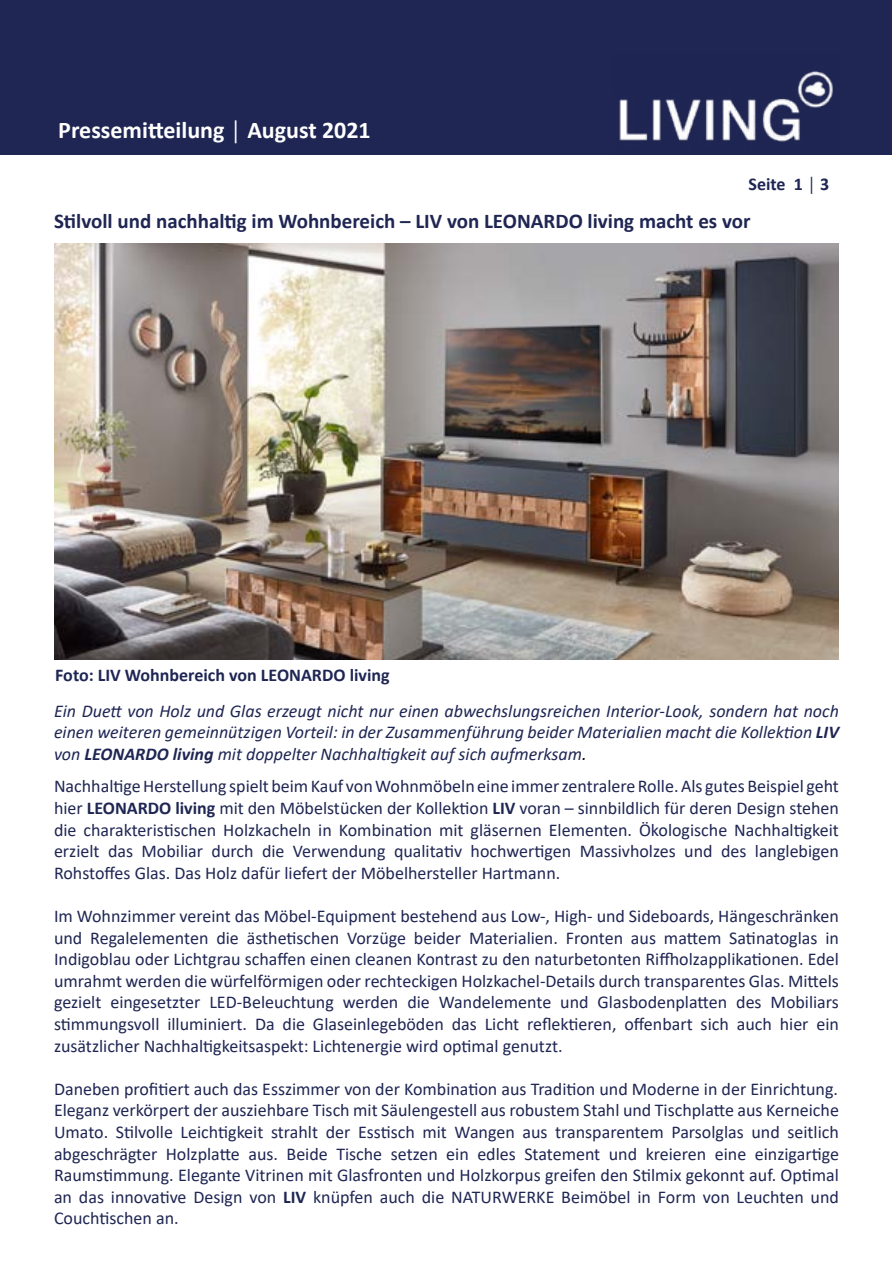
<style>
.page{position:relative;width:893px;height:1263px;background:#fff}
.page>*{position:absolute;margin:0;border:0;box-sizing:border-box;transform-origin:0 0}
.t1{font:700 24px "Calibri";color:#fff}
.t2{font:700 21px "Calibri";color:#1f2653}
.t3{font:18px/21.6px "Calibri";color:#1f2653;text-align:justify}
.t4{font:italic 18px/21.6px "Calibri";color:#1f2653;text-align:justify}
.t5{font:700 18px "Calibri";color:#1f2653}
.s1{font-weight:700}
.s2{color:#000}
</style>
<div class="page">
<div style="left:1px;top:1px;width:891px;height:154px;background:#1f2653"></div>
<img style="left:619px;top:71px;width:214px;height:71px">
<img style="left:54px;top:243px;width:785px;height:416px">
<h1 class="t1" style="left:58px;top:113px;width:314px">Pressemitteilung │ August 2021</h1>
<p class="t5" style="left:749px;top:171px;width:82px">Seite 1 │ 3</p>
<p class="t2" style="left:54px;top:207px;width:698px">Stilvoll und nachhaltig im Wohnbereich – LIV von LEONARDO living macht es vor</p>
<p class="t5" style="left:55px;top:662px;width:336px">Foto: LIV Wohnbereich von LEONARDO living</p>
<p class="t4" style="left:54px;top:699px;width:786px">Ein Duett von Holz und Glas erzeugt nicht nur einen abwechslungsreichen Interior-Look, sondern hat noch einen weiteren gemeinnützigen Vorteil: in der Zusammenführung beider Materialien macht die Kollektion <span class="s1">LIV </span>von <span class="s1">LEONARDO living</span> mit doppelter Nachhaltigkeit auf sich aufmerksam<span class="s2">.</span></p>
<p class="t3" style="left:54px;top:775px;width:786px">Nachhaltige Herstellung spielt beim Kauf von Wohnmöbeln eine immer zentralere Rolle. Als gutes Beispiel geht hier <span class="s1">LEONARDO living</span> mit den Möbelstücken der Kollektion <span class="s1">LIV</span> voran – sinnbildlich für deren Design stehen die charakteristischen Holzkacheln in Kombination mit gläsernen Elementen. Ökologische Nachhaltigkeit erzielt das Mobiliar durch die Verwendung qualitativ hochwertigen Massivholzes und des langlebigen Rohstoffes Glas. Das Holz dafür liefert der Möbelhersteller Hartmann.</p>
<p class="t3" style="left:54px;top:905px;width:786px">Im Wohnzimmer vereint das Möbel-Equipment bestehend aus Low-, High- und Sideboards, Hängeschränken und Regalelementen die ästhetischen Vorzüge beider Materialien. Fronten aus mattem Satinatoglas in Indigoblau oder Lichtgrau schaffen einen cleanen Kontrast zu den naturbetonten Riffholzapplikationen. Edel umrahmt werden die würfelförmigen oder rechteckigen Holzkachel-Details durch transparentes Glas. Mittels gezielt eingesetzter LED-Beleuchtung werden die Wandelemente und Glasbodenplatten des Mobiliars stimmungsvoll illuminiert. Da die Glaseinlegeböden das Licht reflektieren, offenbart sich auch hier ein zusätzlicher Nachhaltigkeitsaspekt: Lichtenergie wird optimal genutzt.</p>
<p class="t3" style="left:54px;top:1077px;width:786px">Daneben profitiert auch das Esszimmer von der Kombination aus Tradition und Moderne in der Einrichtung.<br>Eleganz verkörpert der ausziehbare Tisch mit Säulengestell aus robustem Stahl und Tischplatte aus Kerneiche Umato. Stilvolle Leichtigkeit strahlt der Esstisch mit Wangen aus transparentem Parsolglas und seitlich abgeschrägter Holzplatte aus. Beide Tische setzen ein edles Statement und kreieren eine einzigartige Raumstimmung. Elegante Vitrinen mit Glasfronten und Holzkorpus greifen den Stilmix gekonnt auf. Optimal an das innovative Design von <span class="s1">LIV</span> knüpfen auch die NATURWERKE Beimöbel in Form von Leuchten und Couchtischen an.</p>
</div>
